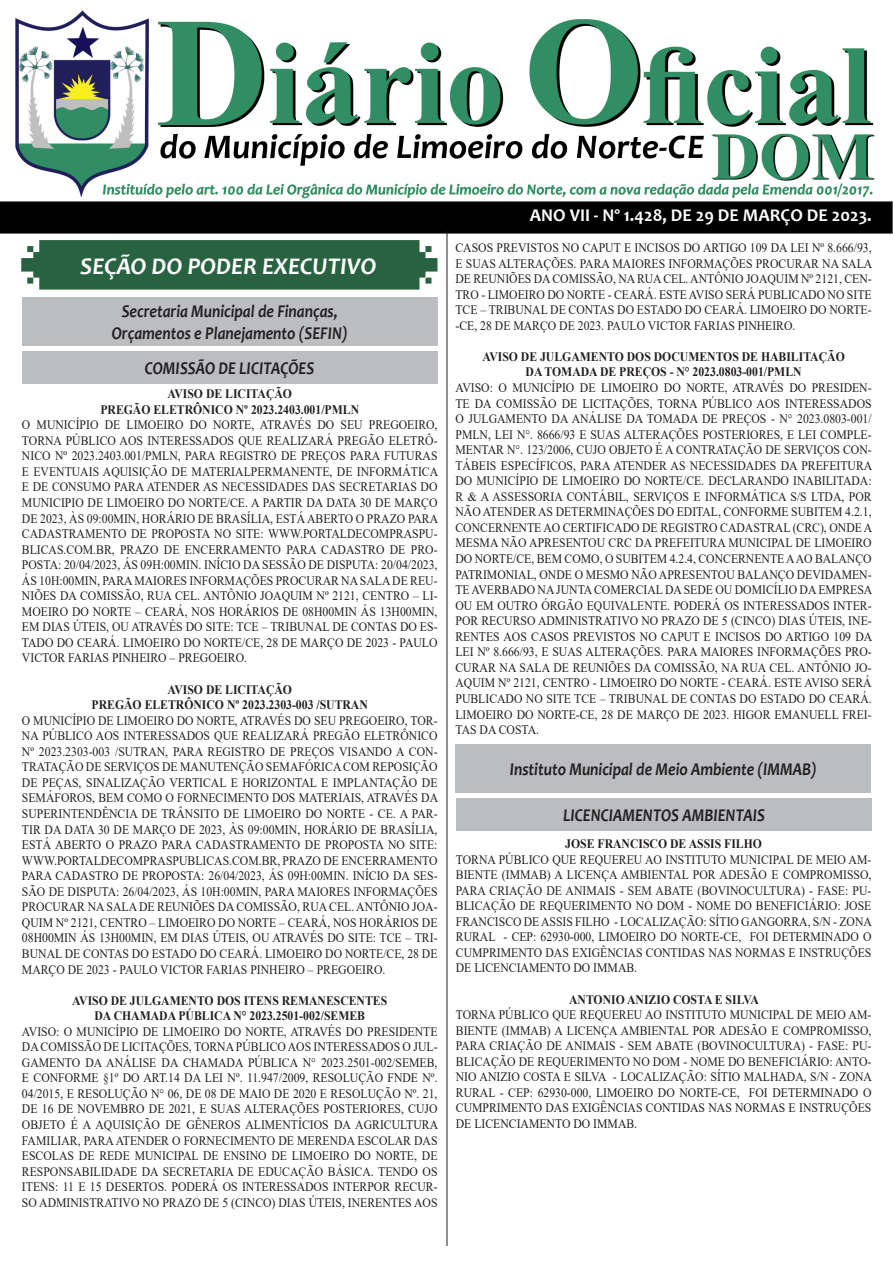
<style>
.page{position:relative;width:893px;height:1263px;background:#fff}
.page>*{position:absolute;margin:0;border:0;box-sizing:border-box;transform-origin:0 0}
.t1{font:italic 700 24px "Candara";color:#fff}
.t2{font:italic 700 18px "Candara";color:#231f20;scale:.87 1}
.t3{font:700 18px "Candara";color:#fff}
.t4{font:12.9px/15.6px "Times New Roman";color:#231f20;text-align:justify;scale:.9 1}
.t5{font:700 12.9px "Times New Roman";color:#231f20;scale:.9 1}
</style>
<div class="page">
<img style="left:0;top:10px;width:893px;height:224px">
<svg style="left:21px;top:240px;width:416px;height:50px;background:#346a4a"></svg>
<hr style="left:447px;top:231px;width:1px;height:1015px;background:#231f20">
<div style="left:22px;top:297px;width:416px;height:49px;background:#bcbdc0"></div>
<div style="left:22px;top:351px;width:416px;height:32px;background:#bcbdc0"></div>
<div style="left:455px;top:744px;width:416px;height:49px;background:#bcbdc0"></div>
<div style="left:456px;top:798px;width:416px;height:33px;background:#bcbdc0"></div>
<p class="t1" style="left:80px;top:251px;width:298px">SEÇÃO DO PODER EXECUTIVO</p>
<p class="t2" style="left:122px;top:300px;width:250px">Secretaria Municipal de Finanças,</p>
<p class="t2" style="left:112px;top:322px;width:273px">Orçamentos e Planejamento (SEFIN)</p>
<p class="t2" style="left:145px;top:357px;width:196px">COMISSÃO DE LICITAÇÕES</p>
<p class="t5" style="left:167px;top:384px;width:140px">AVISO DE LICITAÇÃO</p>
<p class="t5" style="left:100px;top:400px;width:289px">PREGÃO ELETRÔNICO Nº 2023.2403.001/PMLN</p>
<p class="t4" style="left:22px;top:417px;width:464px">O MUNICÍPIO DE LIMOEIRO DO NORTE, ATRAVÉS DO SEU PREGOEIRO, TORNA PÚBLICO AOS INTERESSADOS QUE REALIZARÁ PREGÃO ELETRÔ-NICO Nº 2023.2403.001/PMLN, PARA REGISTRO DE PREÇOS PARA FUTURAS E EVENTUAIS AQUISIÇÃO DE MATERIALPERMANENTE, DE INFORMÁTICA E DE CONSUMO PARA ATENDER AS NECESSIDADES DAS SECRETARIAS DO MUNICIPIO DE LIMOEIRO DO NORTE/CE. A PARTIR DA DATA 30 DE MARÇO DE 2023, ÀS 09:00MIN, HORÁRIO DE BRASÍLIA, ESTÁ ABERTO O PRAZO PARA CADASTRAMENTO DE PROPOSTA NO SITE: WWW.PORTALDECOMPRASPU-BLICAS.COM.BR, PRAZO DE ENCERRAMENTO PARA CADASTRO DE PRO-POSTA: 20/04/2023, ÁS 09H:00MIN. INÍCIO DA SESSÃO DE DISPUTA: 20/04/2023, ÁS 10H:00MIN, PARA MAIORES INFORMAÇÕES PROCURAR NA SALA DE REU-NIÕES DA COMISSÃO, RUA CEL. ANTÔNIO JOAQUIM Nº 2121, CENTRO – LI-MOEIRO DO NORTE – CEARÁ, NOS HORÁRIOS DE 08H00MIN ÁS 13H00MIN, EM DIAS ÚTEIS, OU ATRAVÉS DO SITE: TCE – TRIBUNAL DE CONTAS DO ES-TADO DO CEARÁ. LIMOEIRO DO NORTE/CE, 28 DE MARÇO DE 2023 - PAULO VICTOR FARIAS PINHEIRO – PREGOEIRO.</p>
<p class="t5" style="left:167px;top:680px;width:140px">AVISO DE LICITAÇÃO</p>
<p class="t5" style="left:92px;top:695px;width:308px">PREGÃO ELETRÔNICO Nº 2023.2303-003 /SUTRAN</p>
<p class="t4" style="left:22px;top:712px;width:464px">O MUNICÍPIO DE LIMOEIRO DO NORTE, ATRAVÉS DO SEU PREGOEIRO, TOR-NA PÚBLICO AOS INTERESSADOS QUE REALIZARÁ PREGÃO ELETRÔNICO Nº 2023.2303-003 /SUTRAN, PARA REGISTRO DE PREÇOS VISANDO A CON-TRATAÇÃO DE SERVIÇOS DE MANUTENÇÃO SEMAFÓRICA COM REPOSIÇÃO DE PEÇAS, SINALIZAÇÃO VERTICAL E HORIZONTAL E IMPLANTAÇÃO DE SEMÁFOROS, BEM COMO O FORNECIMENTO DOS MATERIAIS, ATRAVÉS DA SUPERINTENDÊNCIA DE TRÂNSITO DE LIMOEIRO DO NORTE - CE. A PAR-TIR DA DATA 30 DE MARÇO DE 2023, ÀS 09:00MIN, HORÁRIO DE BRASÍLIA, ESTÁ ABERTO O PRAZO PARA CADASTRAMENTO DE PROPOSTA NO SITE:<br>WWW.PORTALDECOMPRASPUBLICAS.COM.BR, PRAZO DE ENCERRAMENTO PARA CADASTRO DE PROPOSTA: 26/04/2023, ÁS 09H:00MIN. INÍCIO DA SES-SÃO DE DISPUTA: 26/04/2023, ÁS 10H:00MIN, PARA MAIORES INFORMAÇÕES PROCURAR NA SALA DE REUNIÕES DA COMISSÃO, RUA CEL. ANTÔNIO JOA-QUIM Nº 2121, CENTRO – LIMOEIRO DO NORTE – CEARÁ, NOS HORÁRIOS DE 08H00MIN ÁS 13H00MIN, EM DIAS ÚTEIS, OU ATRAVÉS DO SITE: TCE – TRI-BUNAL DE CONTAS DO ESTADO DO CEARÁ. LIMOEIRO DO NORTE/CE, 28 DE MARÇO DE 2023 - PAULO VICTOR FARIAS PINHEIRO – PREGOEIRO.</p>
<p class="t5" style="left:72px;top:991px;width:351px">AVISO DE JULGAMENTO DOS ITENS REMANESCENTES</p>
<p class="t5" style="left:94px;top:1006px;width:302px">DA CHAMADA PÚBLICA N° 2023.2501-002/SEMEB</p>
<p class="t4" style="left:22px;top:1023px;width:464px">AVISO: O MUNICÍPIO DE LIMOEIRO DO NORTE, ATRAVÉS DO PRESIDENTE DA COMISSÃO DE LICITAÇÕES, TORNA PÚBLICO AOS INTERESSADOS O JUL-GAMENTO DA ANÁLISE DA CHAMADA PÚBLICA N° 2023.2501-002/SEMEB, E CONFORME §1º DO ART.14 DA LEI Nº. 11.947/2009, RESOLUÇÃO FNDE Nº.<br>04/2015, E RESOLUÇÃO N° 06, DE 08 DE MAIO DE 2020 E RESOLUÇÃO Nº. 21, DE 16 DE NOVEMBRO DE 2021, E SUAS ALTERAÇÕES POSTERIORES, CUJO OBJETO É A AQUISIÇÃO DE GÊNEROS ALIMENTÍCIOS DA AGRICULTURA FAMILIAR, PARA ATENDER O FORNECIMENTO DE MERENDA ESCOLAR DAS ESCOLAS DE REDE MUNICIPAL DE ENSINO DE LIMOEIRO DO NORTE, DE RESPONSABILIDADE DA SECRETARIA DE EDUCAÇÃO BÁSICA. TENDO OS ITENS: 11 E 15 DESERTOS. PODERÁ OS INTERESSADOS INTERPOR RECUR-SO ADMINISTRATIVO NO PRAZO DE 5 (CINCO) DIAS ÚTEIS, INERENTES AOS</p>
<p class="t3" style="left:530px;top:204px;width:343px">ANO VII - Nº 1.428, DE 29 DE MARÇO DE 2023.</p>
<p class="t4" style="left:455px;top:239px;width:465px">CASOS PREVISTOS NO CAPUT E INCISOS DO ARTIGO 109 DA LEI Nº 8.666/93, E SUAS ALTERAÇÕES. PARA MAIORES INFORMAÇÕES PROCURAR NA SALA DE REUNIÕES DA COMISSÃO, NA RUA CEL. ANTÔNIO JOAQUIM Nº 2121, CEN-TRO - LIMOEIRO DO NORTE - CEARÁ. ESTE AVISO SERÁ PUBLICADO NO SITE TCE – TRIBUNAL DE CONTAS DO ESTADO DO CEARÁ. LIMOEIRO DO NORTE--CE, 28 DE MARÇO DE 2023. PAULO VICTOR FARIAS PINHEIRO.</p>
<p class="t5" style="left:482px;top:347px;width:404px">AVISO DE JULGAMENTO DOS DOCUMENTOS DE HABILITAÇÃO</p>
<p class="t5" style="left:526px;top:363px;width:308px">DA TOMADA DE PREÇOS - N° 2023.0803-001/PMLN</p>
<p class="t4" style="left:455px;top:379px;width:465px">AVISO: O MUNICÍPIO DE LIMOEIRO DO NORTE, ATRAVÉS DO PRESIDEN-TE DA COMISSÃO DE LICITAÇÕES, TORNA PÚBLICO AOS INTERESSADOS O JULGAMENTO DA ANÁLISE DA TOMADA DE PREÇOS - N° 2023.0803-001/ PMLN, LEI N°. 8666/93 E SUAS ALTERAÇÕES POSTERIORES, E LEI COMPLE-MENTAR N°. 123/2006, CUJO OBJETO É A CONTRATAÇÃO DE SERVIÇOS CON-TÁBEIS ESPECÍFICOS, PARA ATENDER AS NECESSIDADES DA PREFEITURA DO MUNICÍPIO DE LIMOEIRO DO NORTE/CE. DECLARANDO INABILITADA:<br>R &amp; A ASSESSORIA CONTÁBIL, SERVIÇOS E INFORMÁTICA S/S LTDA, POR NÃO ATENDER AS DETERMINAÇÕES DO EDITAL, CONFORME SUBITEM 4.2.1, CONCERNENTE AO CERTIFICADO DE REGISTRO CADASTRAL (CRC), ONDE A MESMA NÃO APRESENTOU CRC DA PREFEITURA MUNICIPAL DE LIMOEIRO DO NORTE/CE, BEM COMO, O SUBITEM 4.2.4, CONCERNENTE A AO BALANÇO PATRIMONIAL, ONDE O MESMO NÃO APRESENTOU BALANÇO DEVIDAMEN-TE AVERBADO NA JUNTA COMERCIAL DA SEDE OU DOMICÍLIO DA EMPRESA OU EM OUTRO ÓRGÃO EQUIVALENTE. PODERÁ OS INTERESSADOS INTER-POR RECURSO ADMINISTRATIVO NO PRAZO DE 5 (CINCO) DIAS ÚTEIS, INE-RENTES AOS CASOS PREVISTOS NO CAPUT E INCISOS DO ARTIGO 109 DA LEI Nº 8.666/93, E SUAS ALTERAÇÕES. PARA MAIORES INFORMAÇÕES PRO-CURAR NA SALA DE REUNIÕES DA COMISSÃO, NA RUA CEL. ANTÔNIO JO-AQUIM Nº 2121, CENTRO - LIMOEIRO DO NORTE - CEARÁ. ESTE AVISO SERÁ PUBLICADO NO SITE TCE – TRIBUNAL DE CONTAS DO ESTADO DO CEARÁ.<br>LIMOEIRO DO NORTE-CE, 28 DE MARÇO DE 2023. HIGOR EMANUELL FREI-TAS DA COSTA.</p>
<p class="t2" style="left:510px;top:758px;width:354px">Instituto Municipal de Meio Ambiente (IMMAB)</p>
<p class="t2" style="left:563px;top:804px;width:233px">LICENCIAMENTOS AMBIENTAIS</p>
<p class="t5" style="left:565px;top:834px;width:220px">JOSE FRANCISCO DE ASSIS FILHO</p>
<p class="t4" style="left:456px;top:851px;width:464px">TORNA PÚBLICO QUE REQUEREU AO INSTITUTO MUNICIPAL DE MEIO AM-BIENTE (IMMAB) A LICENÇA AMBIENTAL POR ADESÃO E COMPROMISSO, PARA CRIAÇÃO DE ANIMAIS - SEM ABATE (BOVINOCULTURA) - FASE: PU-BLICAÇÃO DE REQUERIMENTO NO DOM - NOME DO BENEFICIÁRIO: JOSE FRANCISCO DE ASSIS FILHO - LOCALIZAÇÃO: SÍTIO GANGORRA, S/N - ZONA RURAL - CEP: 62930-000, LIMOEIRO DO NORTE-CE, FOI DETERMINADO O CUMPRIMENTO DAS EXIGÊNCIAS CONTIDAS NAS NORMAS E INSTRUÇÕES DE LICENCIAMENTO DO IMMAB.</p>
<p class="t5" style="left:569px;top:990px;width:212px">ANTONIO ANIZIO COSTA E SILVA</p>
<p class="t4" style="left:456px;top:1006px;width:464px">TORNA PÚBLICO QUE REQUEREU AO INSTITUTO MUNICIPAL DE MEIO AM-BIENTE (IMMAB) A LICENÇA AMBIENTAL POR ADESÃO E COMPROMISSO, PARA CRIAÇÃO DE ANIMAIS - SEM ABATE (BOVINOCULTURA) - FASE: PU-BLICAÇÃO DE REQUERIMENTO NO DOM - NOME DO BENEFICIÁRIO: ANTO-NIO ANIZIO COSTA E SILVA - LOCALIZAÇÃO: SÍTIO MALHADA, S/N - ZONA RURAL - CEP: 62930-000, LIMOEIRO DO NORTE-CE, FOI DETERMINADO O CUMPRIMENTO DAS EXIGÊNCIAS CONTIDAS NAS NORMAS E INSTRUÇÕES DE LICENCIAMENTO DO IMMAB.</p>
</div>
